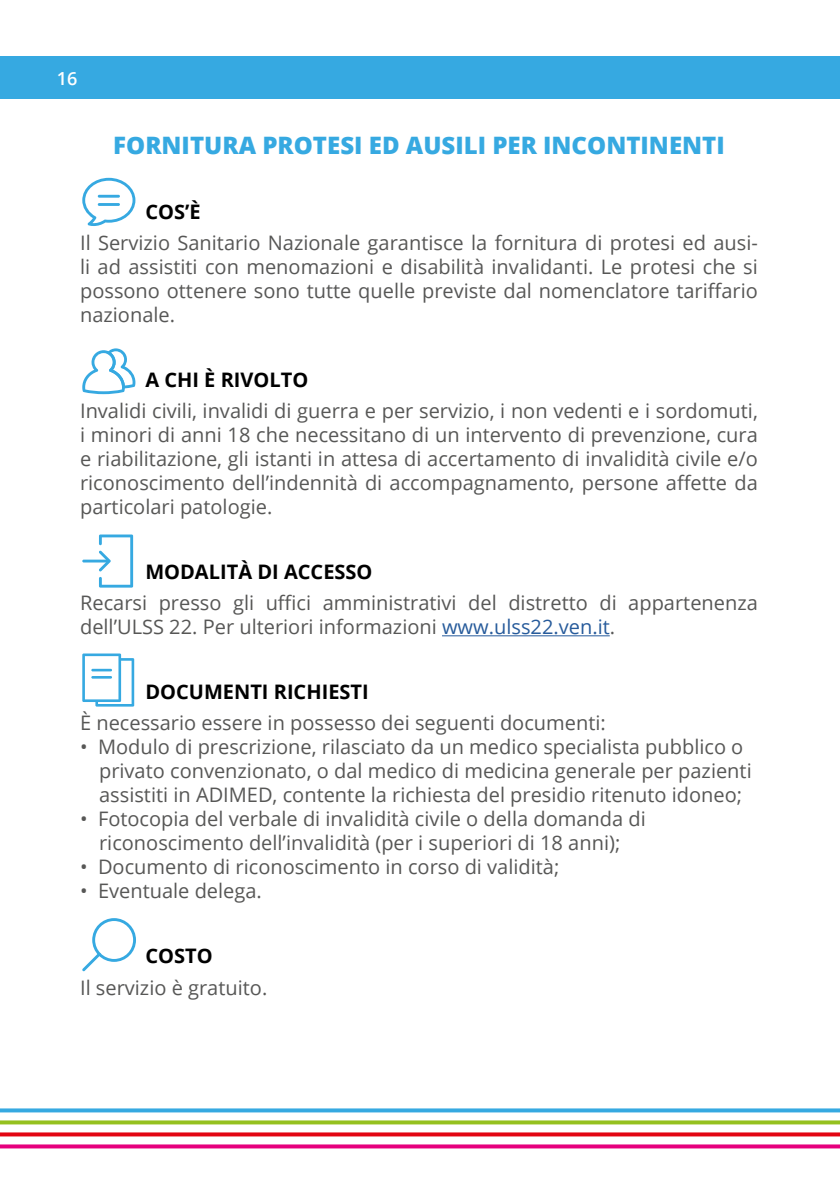
<style>
.page{position:relative;width:840px;height:1191px;background:#fff}
.page>*{position:absolute;margin:0;border:0;box-sizing:border-box;transform-origin:0 0}
.t1{font:800 24px "Open Sans";color:#36a9e1}
.t2{font:20px/24px "Open Sans";color:#575756;text-align:justify}
.t3{font:700 20px "Open Sans";color:#000}
.t4{font:600 18px "Open Sans";color:#fff}
.s1{color:#275b9b}
</style>
<div class="page">
<svg style="left:0;top:1108px;width:839px;height:4px;fill:#36a9e1"></svg>
<svg style="left:0;top:1120px;width:839px;height:4px;fill:#95c11f"></svg>
<svg style="left:0;top:1132px;width:839px;height:4px;fill:#e30613"></svg>
<svg style="left:0;top:1144px;width:839px;height:4px;fill:#e6007d"></svg>
<hr style="left:442px;top:635px;width:167px;height:1px;background:#275b9b">
<div style="left:0;top:57px;width:839px;height:42px;background:#36a9e1"></div>
<svg style="left:82px;top:348px;width:53px;height:46px"></svg>
<svg style="left:82px;top:178px;width:53px;height:48px"></svg>
<hr style="left:98px;top:195px;width:22px;height:3px;background:#36a9e1">
<hr style="left:98px;top:203px;width:22px;height:3px;background:#36a9e1">
<svg style="left:99px;top:534px;width:34px;height:53px"></svg>
<hr style="left:82px;top:559px;width:26px;height:3px;background:#36a9e1">
<svg style="left:82px;top:918px;width:54px;height:53px"></svg>
<svg style="left:82px;top:653px;width:52px;height:53px"></svg>
<p class="t4" style="left:57px;top:66px;width:22px">16</p>
<p class="t1" style="left:113px;top:127px;width:612px">FORNITURA PROTESI ED AUSILI PER INCONTINENTI</p>
<p class="t3" style="left:145px;top:197px;width:57px">COS’È</p>
<p class="t2" style="left:80px;top:230px;width:679px">Il Servizio Sanitario Nazionale garantisce la fornitura di protesi ed ausi&shy;li ad assistiti con menomazioni e disabilità invalidanti. Le protesi che si possono ottenere sono tutte quelle previste dal nomenclatore tariffario nazionale.</p>
<p class="t3" style="left:145px;top:365px;width:164px">A CHI È RIVOLTO</p>
<p class="t2" style="left:80px;top:398px;width:679px">Invalidi civili, invalidi di guerra e per servizio, i non vedenti e i sordomuti, i minori di anni 18 che necessitano di un intervento di prevenzione, cura e riabilitazione, gli istanti in attesa di accertamento di invalidità civile e/o riconoscimento dell’indennità di accompagnamento, persone affette da particolari patologie.</p>
<p class="t3" style="left:145px;top:557px;width:228px">MODALITÀ DI ACCESSO</p>
<p class="t2" style="left:80px;top:590px;width:679px">Recarsi presso gli uffici amministrativi del distretto di appartenenza dell’ULSS 22. Per ulteriori informazioni <span class="s1">www.ulss22.ven.it</span>.</p>
<p class="t3" style="left:145px;top:677px;width:225px">DOCUMENTI RICHIESTI</p>
<p class="t2" style="left:80px;top:710px;width:527px">È necessario essere in possesso dei seguenti documenti:</p>
<p class="t2" style="left:99px;top:734px;width:653px;text-align:left;text-indent:-19px">• Modulo di prescrizione, rilasciato da un medico specialista pubblico o privato convenzionato, o dal medico di medicina generale per pazienti assistiti in ADIMED, contente la richiesta del presidio ritenuto idoneo;</p>
<p class="t2" style="left:80px;top:806px;width:567px;text-align:center">• Fotocopia del verbale di invalidità civile o della domanda di riconoscimento dell’invalidità (per i superiori di 18 anni);</p>
<p class="t2" style="left:80px;top:854px;width:480px">• Documento di riconoscimento in corso di validità;</p>
<p class="t2" style="left:80px;top:878px;width:183px">• Eventuale delega.</p>
<p class="t3" style="left:145px;top:942px;width:69px">COSTO</p>
<p class="t2" style="left:80px;top:974px;width:189px">Il servizio è gratuito.</p>
</div>
